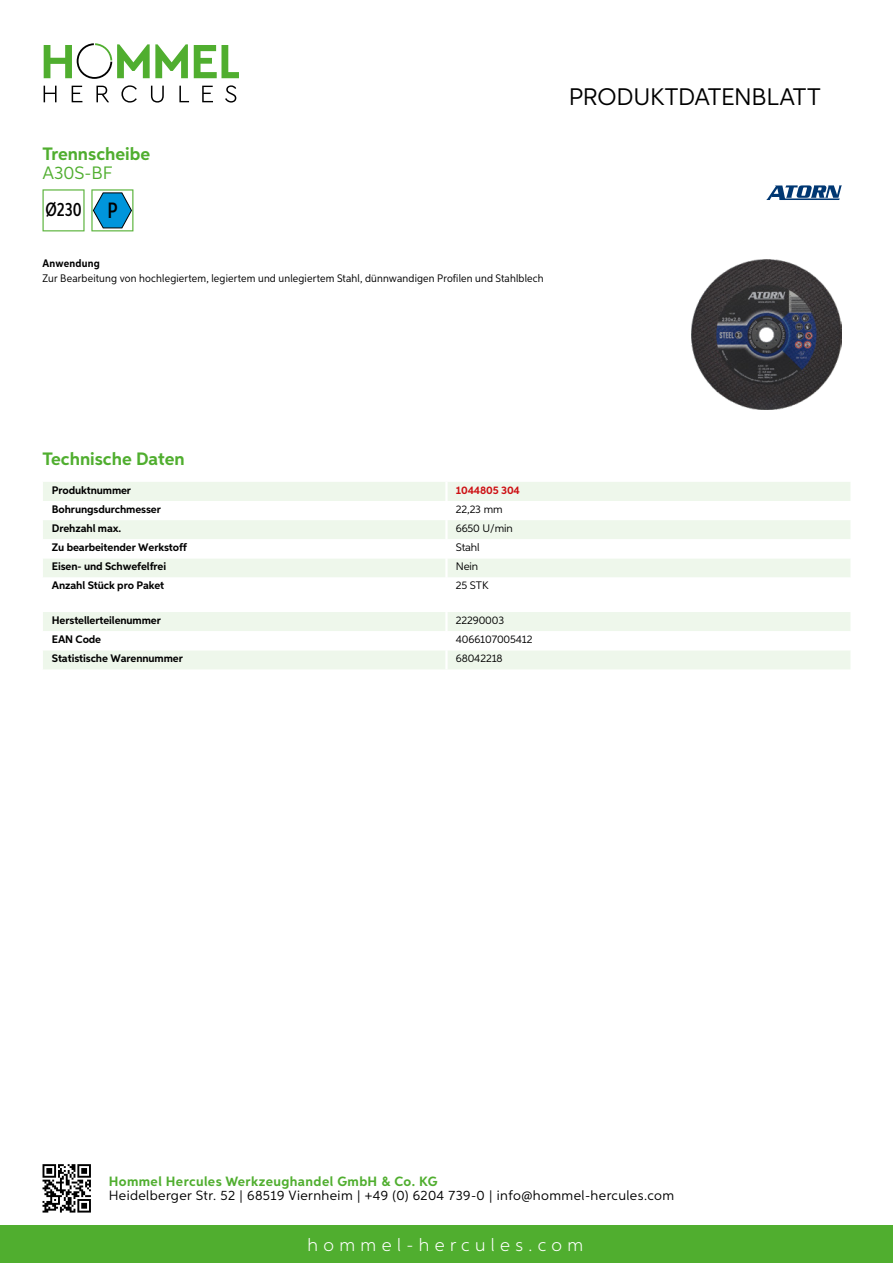
<style>
.page{position:relative;width:893px;height:1263px;background:#fff}
.page>*{position:absolute;margin:0;border:0;box-sizing:border-box;transform-origin:0 0}
.t1{font:24px "Aspira";letter-spacing:-.01em;color:#000}
.t2{font:500 19.2px "Aspira XX Nar";color:#000}
.t3{font:700 18px "Aspira";color:#50ae2f}
.t4{font:300 18px "Aspira";letter-spacing:.3em;color:#fff}
.t5{font:18px "Aspira";color:#50ae2f}
.t6{font:13.5px "Aspira";letter-spacing:.03em;color:#000}
.t7{font:700 13.5px "Aspira";letter-spacing:.03em;color:#50ae2f}
.t8{font:700 10.95px "Aspira";letter-spacing:-.01em;color:#000}
.t9{font:10.95px "Aspira Nar";letter-spacing:.015em;color:#000}
.t10{font:10.95px "Aspira";letter-spacing:-.01em;color:#000}
.t11{font:700 10.95px "Aspira";letter-spacing:-.01em;color:#cd1013}
.t12{font:700 10.95px "Aspira Nar";letter-spacing:.02em;color:#000}
.s1{font-size:22.2px}
</style>
<div class="page">
<div style="left:0;top:1226px;width:893px;height:37px;background:#50ae2f"></div>
<svg style="left:43px;top:1164px;width:48px;height:48px"></svg>
<svg style="left:194px;top:45px;width:45px;height:33px"></svg>
<svg style="left:44px;top:43px;width:144px;height:36px"></svg>
<svg style="left:44px;top:86px;width:13px;height:16px"></svg>
<svg style="left:72px;top:86px;width:10px;height:16px"></svg>
<svg style="left:96px;top:86px;width:13px;height:16px"></svg>
<svg style="left:121px;top:85px;width:16px;height:18px"></svg>
<svg style="left:151px;top:86px;width:13px;height:17px"></svg>
<svg style="left:179px;top:86px;width:10px;height:16px"></svg>
<svg style="left:202px;top:86px;width:11px;height:16px"></svg>
<svg style="left:225px;top:85px;width:11px;height:18px"></svg>
<div style="left:43px;top:482px;width:807px;height:19px;background:#eef7eb"></div>
<svg style="left:43px;top:520px;width:807px;height:57px;fill:#eef7eb"></svg>
<hr style="left:445px;top:482px;width:3px;height:19px;background:#fff">
<hr style="left:445px;top:520px;width:3px;height:19px;background:#fff">
<hr style="left:445px;top:539px;width:3px;height:19px;background:#fff">
<hr style="left:445px;top:558px;width:3px;height:19px;background:#fff">
<svg style="left:43px;top:612px;width:807px;height:57px"></svg>
<hr style="left:445px;top:650px;width:3px;height:19px;background:#fff">
<svg style="left:43px;top:189px;width:42px;height:42px"></svg>
<svg style="left:91px;top:189px;width:42px;height:42px"></svg>
<img style="left:692px;top:259px;width:150px;height:150px">
<svg style="left:766px;top:185px;width:76px;height:15px"></svg>
<h3 class="t3" style="left:43px;top:142px;width:109px">Trennscheibe</h3>
<h3 class="t5" style="left:43px;top:162px;width:72px">A30S-BF</h3>
<h2 class="t2" style="left:45px;top:197px;width:74px">Ø230 <span class="s1">P</span></h2>
<p class="t12" style="left:43px;top:257px;width:59px">Anwendung</p>
<p class="t9" style="left:43px;top:272px;width:503px">Zur Bearbeitung von hochlegiertem, legiertem und unlegiertem Stahl, dünnwandigen Profilen und Stahlblech</p>
<h1 class="t1" style="left:569px;top:82px;width:253px">Produktdatenblatt</h1>
<h3 class="t3" style="left:43px;top:448px;width:144px">Technische Daten</h3>
<p class="t8" style="left:52px;top:483px;width:81px">Produktnummer</p>
<p class="t11" style="left:456px;top:483px;width:66px">1044805 304</p>
<p class="t8" style="left:52px;top:502px;width:111px">Bohrungsdurchmesser</p>
<p class="t10" style="left:456px;top:502px;width:48px">22,23 mm</p>
<p class="t8" style="left:52px;top:521px;width:71px">Drehzahl max.</p>
<p class="t10" style="left:456px;top:522px;width:58px">6650 U/min</p>
<p class="t8" style="left:52px;top:541px;width:137px">Zu bearbeitender Werkstoff</p>
<p class="t10" style="left:456px;top:541px;width:25px">Stahl</p>
<p class="t8" style="left:52px;top:560px;width:116px">Eisen- und Schwefelfrei</p>
<p class="t10" style="left:456px;top:560px;width:24px">Nein</p>
<p class="t8" style="left:52px;top:579px;width:114px">Anzahl Stück pro Paket</p>
<p class="t10" style="left:456px;top:579px;width:28px">25 STK</p>
<p class="t8" style="left:52px;top:613px;width:111px">Herstellerteilenummer</p>
<p class="t10" style="left:456px;top:613px;width:50px">22290003</p>
<p class="t8" style="left:52px;top:633px;width:51px">EAN Code</p>
<p class="t10" style="left:456px;top:633px;width:78px">4066107005412</p>
<p class="t8" style="left:52px;top:652px;width:132px">Statistische Warennummer</p>
<p class="t10" style="left:456px;top:652px;width:48px">68042218</p>
<p class="t7" style="left:109px;top:1172px;width:330px">Hommel Hercules Werkzeughandel GmbH &amp; Co. KG</p>
<p class="t6" style="left:109px;top:1187px;width:567px">Heidelberger Str. 52 | 68519 Viernheim | +49 (0) 6204 739-0 | info@hommel-hercules.com</p>
<h3 class="t4" style="left:307px;top:1234px;width:277px">hommel-hercules.com</h3>
</div>
